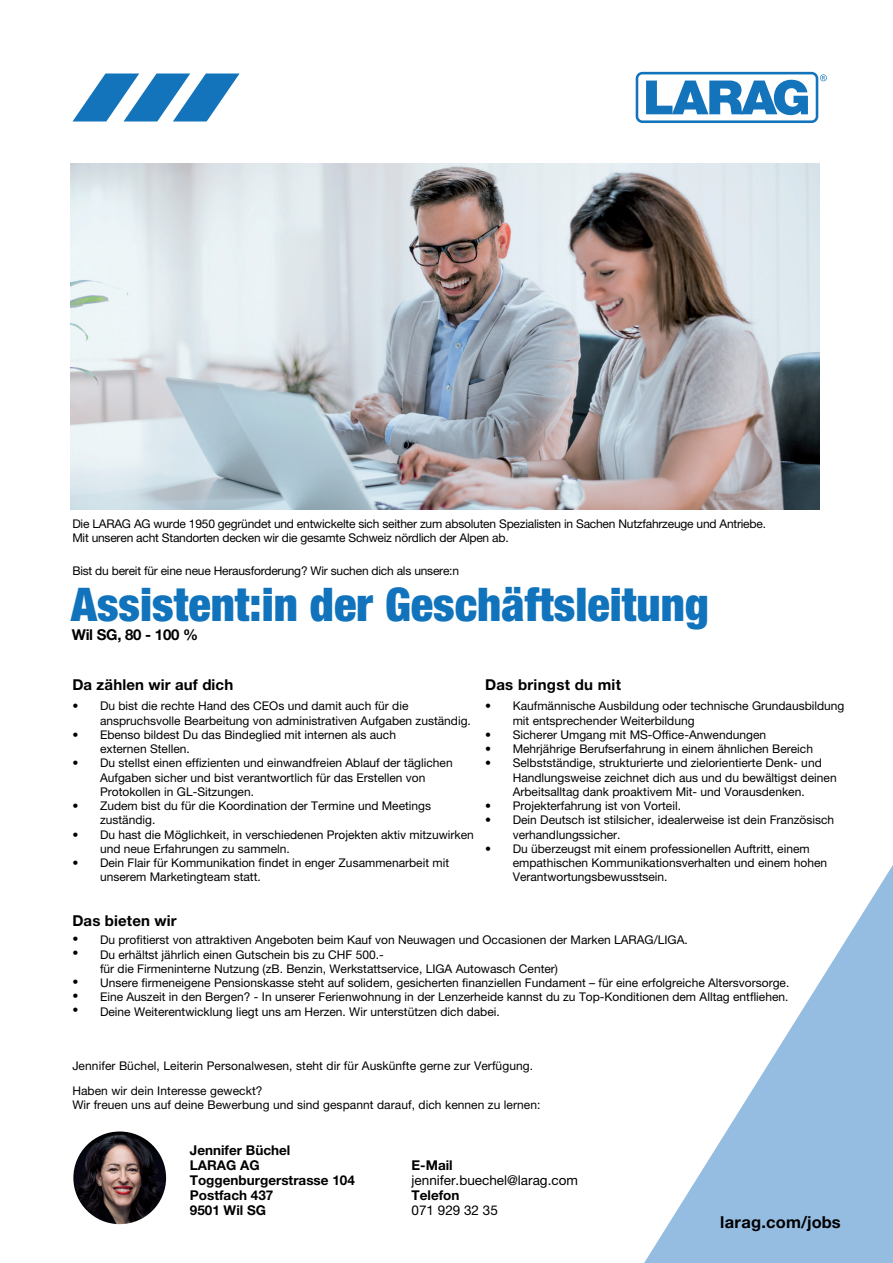
<style>
.page{position:relative;width:893px;height:1263px;background:#fff}
.page>*{position:absolute;margin:0;border:0;box-sizing:border-box;transform-origin:0 0}
.t1{font:900 condensed 46.5px "Helvetica Neue LT Pro";color:#1073bb}
.t2{font:700 16.5px "Helvetica Neue LT Pro";letter-spacing:.015em;color:#000001}
.t3{font:700 15px "Helvetica Neue LT Pro";letter-spacing:.01em;color:#000001}
.t4{font:700 15px "Helvetica Neue LT Pro";letter-spacing:-.02em;color:#000001}
.t5{font:700 13.5px/15px "Helvetica Neue LT Pro";color:#000001}
.t6{font:13.5px "Helvetica Neue LT Pro";color:#000001}
.t7{font:12px/14.2px "Helvetica Neue LT Pro";color:#000001}
.t8{font:12px/14.4px "Helvetica Neue LT Pro";letter-spacing:-.02em;color:#000001}
</style>
<div class="page">
<svg style="left:644px;top:866px;width:248px;height:397px"></svg>
<svg style="left:72px;top:74px;width:167px;height:48px"></svg>
<img style="left:70px;top:164px;width:749px;height:346px">
<svg style="left:635px;top:72px;width:191px;height:51px"></svg>
<img style="left:73px;top:1131px;width:93px;height:93px;border-radius:50%">
<p class="t8" style="left:72px;top:518px;width:695px">Die LARAG AG wurde 1950 gegründet und entwickelte sich seither zum absoluten Spezialisten in Sachen Nutzfahrzeuge und Antriebe.<br>Mit unseren acht Standorten decken wir die gesamte Schweiz nördlich der Alpen ab.</p>
<p class="t8" style="left:72px;top:564px;width:388px">Bist du bereit für eine neue Herausforderung? Wir suchen dich als unsere:n</p>
<h1 class="t1" style="left:71px;top:588px;width:639px">Assistent:in der Geschäftsleitung</h1>
<p class="t4" style="left:72px;top:630px;width:128px">Wil SG, 80 - 100 %</p>
<p class="t3" style="left:72px;top:679px;width:162px">Da zählen wir auf dich</p>
<p class="t7" style="left:72px;top:700px;width:7px">•</p>
<p class="t7" style="left:72px;top:729px;width:7px">•</p>
<p class="t7" style="left:72px;top:757px;width:7px">•</p>
<p class="t7" style="left:72px;top:800px;width:7px">•</p>
<p class="t7" style="left:72px;top:828px;width:7px">•</p>
<p class="t7" style="left:72px;top:857px;width:7px">•</p>
<p class="t3" style="left:485px;top:679px;width:137px">Das bringst du mit</p>
<p class="t7" style="left:512px;top:700px;width:333px">Kaufmännische Ausbildung oder technische Grundausbildung mit entsprechender Weiterbildung<br>Sicherer Umgang mit MS-Office-Anwendungen<br>Mehrjährige Berufserfahrung in einem ähnlichen Bereich Selbstständige, strukturierte und zielorientierte Denk- und Handlungsweise zeichnet dich aus und du bewältigst deinen Arbeitsalltag dank proaktivem Mit- und Vorausdenken.<br>Projekterfahrung ist von Vorteil.<br>Dein Deutsch ist stilsicher, idealerweise ist dein Französisch verhandlungssicher.<br>Du überzeugst mit einem professionellen Auftritt, einem empathischen Kommunikationsverhalten und einem hohen Verantwortungsbewusstsein.</p>
<p class="t7" style="left:100px;top:700px;width:375px">Du bist die rechte Hand des CEOs und damit auch für die anspruchsvolle Bearbeitung von administrativen Aufgaben zuständig.<br>Ebenso bildest Du das Bindeglied mit internen als auch<br>externen Stellen.<br>Du stellst einen effizienten und einwandfreien Ablauf der täglichen Aufgaben sicher und bist verantwortlich für das Erstellen von Protokollen in GL-Sitzungen.<br>Zudem bist du für die Koordination der Termine und Meetings zuständig.<br>Du hast die Möglichkeit, in verschiedenen Projekten aktiv mitzuwirken und neue Erfahrungen zu sammeln.<br>Dein Flair für Kommunikation findet in enger Zusammenarbeit mit unserem Marketingteam statt.</p>
<p class="t3" style="left:72px;top:915px;width:106px">Das bieten wir</p>
<p class="t7" style="left:72px;top:933px;width:7px">• •</p>
<p class="t7" style="left:72px;top:976px;width:7px;text-align:justify">• • •</p>
<p class="t7" style="left:485px;top:700px;width:7px">•</p>
<p class="t7" style="left:485px;top:729px;width:7px;text-align:justify">• • •</p>
<p class="t7" style="left:485px;top:800px;width:7px">• •</p>
<p class="t7" style="left:485px;top:843px;width:7px">•</p>
<p class="t7" style="left:100px;top:934px;width:690px">Du profitierst von attraktiven Angeboten beim Kauf von Neuwagen und Occasionen der Marken LARAG/LIGA.<br>Du erhältst jährlich einen Gutschein bis zu CHF 500.-<br>für die Firmeninterne Nutzung (zB. Benzin, Werkstattservice, LIGA Autowasch Center)<br>Unsere firmeneigene Pensionskasse steht auf solidem, gesicherten finanziellen Fundament – für eine erfolgreiche Altersvorsorge.<br>Eine Auszeit in den Bergen? - In unserer Ferienwohnung in der Lenzerheide kannst du zu Top-Konditionen dem Alltag entfliehen.<br>Deine Weiterentwicklung liegt uns am Herzen. Wir unterstützen dich dabei.</p>
<p class="t7" style="left:72px;top:1054px;width:462px;line-height:24.8px">Jennifer Büchel, Leiterin Personalwesen, steht dir für Auskünfte gerne zur Verfügung.<br>Haben wir dein Interesse geweckt?</p>
<p class="t7" style="left:72px;top:1099px;width:469px">Wir freuen uns auf deine Bewerbung und sind gespannt darauf, dich kennen zu lernen:</p>
<p class="t5" style="left:190px;top:1143px;width:167px">Jennifer Büchel<br>LARAG AG<br>Toggenburgerstrasse 104<br>Postfach 437<br>9501 Wil SG</p>
<p class="t5" style="left:411px;top:1158px;width:43px">E-Mail</p>
<p class="t6" style="left:411px;top:1175px;width:168px">jennifer.buechel@larag.com</p>
<p class="t5" style="left:411px;top:1188px;width:49px">Telefon</p>
<p class="t6" style="left:411px;top:1205px;width:88px">071 929 32 35</p>
<h2 class="t2" style="left:720px;top:1216px;width:122px">larag.com/jobs</h2>
</div>
